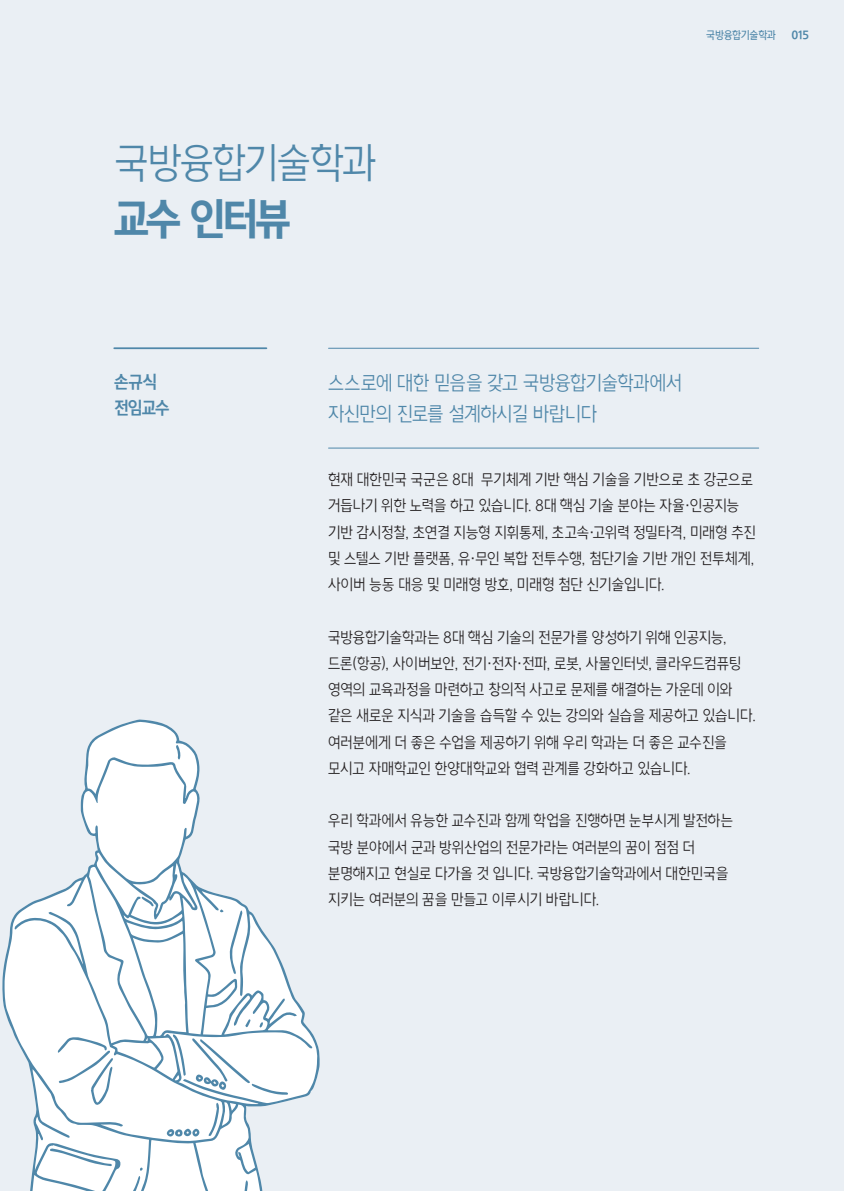
<style>
.page{position:relative;width:844px;height:1191px;background:#fff}
.page>*{position:absolute;margin:0;border:0;box-sizing:border-box;transform-origin:0 0}
.t1{font:40.25px "HYCU Gothic L";letter-spacing:-.06em;color:#4f87a9}
.t2{font:40.25px "HYCU Gothic EB";color:#4f87a9}
.t3{font:19.25px "HYCU Gothic L";letter-spacing:-.03em;color:#4f87a9}
.t4{font:16.62px/26.2px "HYCU Gothic B";letter-spacing:-.03em;color:#4f87a9}
.t5{font:14.88px/26.2px "HYCU Gothic L";letter-spacing:-.02em;color:#231f20}
.t6{font:10.5px "HYCU Gothic M";letter-spacing:-.02em;color:#4f87a9}
.t7{font:10.5px "HYCU Gothic EB";color:#4f87a9}
</style>
<div class="page">
<div style="left:0;top:0;width:843px;height:1191px;background:#eaeff4"></div>
<hr style="left:114px;top:347px;width:152px;height:2px;background:#4f87a9">
<hr style="left:328px;top:348px;width:430px;height:1px;background:#4f87a9">
<hr style="left:328px;top:448px;width:430px;height:1px;background:#4f87a9">
<svg style="left:2px;top:719px;width:318px;height:472px"></svg>
<svg style="left:82px;top:1176px;width:58px;height:15px"></svg>
<svg style="left:233px;top:1180px;width:15px;height:11px"></svg>
<svg style="left:57px;top:1037px;width:56px;height:69px;background:#e6eef3"></svg>
<svg style="left:208px;top:1102px;width:11px;height:34px"></svg>
<svg style="left:167px;top:1128px;width:32px;height:8px"></svg>
<svg style="left:173px;top:1034px;width:13px;height:41px"></svg>
<svg style="left:192px;top:1038px;width:96px;height:56px;background:#eaf0f4"></svg>
<svg style="left:220px;top:909px;width:22px;height:65px"></svg>
<svg style="left:175px;top:745px;width:6px;height:15px"></svg>
<svg style="left:50px;top:1148px;width:62px;height:18px"></svg>
<svg style="left:142px;top:896px;width:12px;height:10px"></svg>
<svg style="left:245px;top:1019px;width:5px;height:8px"></svg>
<svg style="left:259px;top:1022px;width:4px;height:5px"></svg>
<p class="t1" style="left:114px;top:142px;width:263px">국방융합기술학과</p>
<p class="t2" style="left:114px;top:198px;width:178px">교수 인터뷰</p>
<p class="t6" style="left:706px;top:29px;width:71px">국방융합기술학과</p>
<p class="t7" style="left:791px;top:29px;width:19px">015</p>
<p class="t4" style="left:114px;top:369px;width:57px">손규식 전임교수</p>
<p class="t3" style="left:327px;top:372px;width:356px">스스로에 대한 믿음을 갖고 국방융합기술학과에서</p>
<p class="t3" style="left:327px;top:404px;width:271px">자신만의 진로를 설계하시길 바랍니다</p>
<p class="t5" style="left:327px;top:467px;width:429px">현재 대한민국 국군은 8대 무기체계 기반 핵심 기술을 기반으로 초 강군으로 거듭나기 위한 노력을 하고 있습니다. 8대 핵심 기술 분야는 자율·인공지능 기반 감시정찰, 초연결 지능형 지휘통제, 초고속·고위력 정밀타격, 미래형 추진 및 스텔스 기반 플랫폼, 유·무인 복합 전투수행, 첨단기술 기반 개인 전투체계, 사이버 능동 대응 및 미래형 방호, 미래형 첨단 신기술입니다.</p>
<p class="t5" style="left:327px;top:625px;width:429px">국방융합기술학과는 8대 핵심 기술의 전문가를 양성하기 위해 인공지능, 드론(항공), 사이버보안, 전기·전자·전파, 로봇, 사물인터넷, 클라우드컴퓨팅 영역의 교육과정을 마련하고 창의적 사고로 문제를 해결하는 가운데 이와 같은 새로운 지식과 기술을 습득할 수 있는 강의와 실습을 제공하고 있습니다. 여러분에게 더 좋은 수업을 제공하기 위해 우리 학과는 더 좋은 교수진을 모시고 자매학교인 한양대학교와 협력 관계를 강화하고 있습니다.</p>
<p class="t5" style="left:327px;top:809px;width:407px">우리 학과에서 유능한 교수진과 함께 학업을 진행하면 눈부시게 발전하는 국방 분야에서 군과 방위산업의 전문가라는 여러분의 꿈이 점점 더 분명해지고 현실로 다가올 것 입니다. 국방융합기술학과에서 대한민국을 지키는 여러분의 꿈을 만들고 이루시기 바랍니다.</p>
</div>
